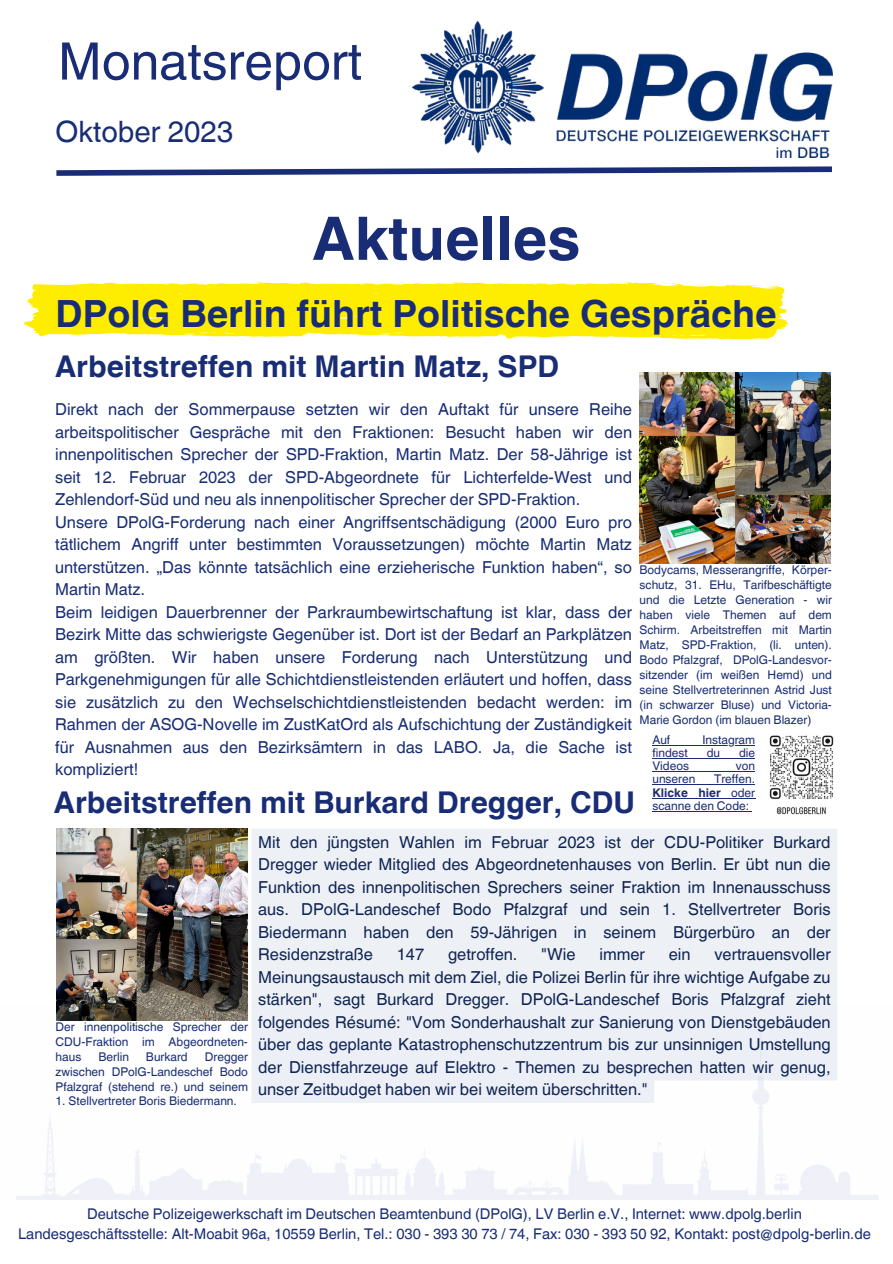
<style>
.page{position:relative;width:893px;height:1264px;background:#fff}
.page>*{position:absolute;margin:0;border:0;box-sizing:border-box;transform-origin:0 0}
.t1{font:700 60px "Helvetica World";color:#182d75}
.t2{font:51.6px "Helvetica World";color:#182d75}
.t3{font:700 37.5px "Helvetica World";color:#182d75}
.t4{font:700 30px "Helvetica World";color:#182d75}
.t5{font:29.55px "Helvetica World";color:#182d75}
.t6{font:16.5px/22.5px "Helvetica World";color:#182d75;text-align:justify}
.t7{font:16.5px/22.5px "Helvetica World";color:#102555;text-align:justify}
.t8{font:14.7px "Helvetica World";color:#182d75}
.t9{font:12px/15px "Helvetica World";color:#182d75;text-align:justify}
.s1{font-weight:700}
</style>
<div class="page">
<img style="left:412px;top:21px;width:420px;height:136px">
<svg style="left:56px;top:166px;width:776px;height:10px"></svg>
<img style="left:16px;top:1005px;width:863px;height:193px">
<svg style="left:24px;top:282px;width:763px;height:57px;background:#ffee1b"></svg>
<img style="left:639px;top:372px;width:191px;height:191px">
<img style="left:755px;top:735px;width:79px;height:80px">
<img style="left:56px;top:829px;width:191px;height:191px">
<div style="left:251px;top:829px;width:586px;height:273px;background:#edf0f5"></div>
<hr style="left:652px;top:744px;width:103px;height:1px;background:#182d75">
<hr style="left:652px;top:757px;width:103px;height:1px;background:#182d75">
<hr style="left:652px;top:770px;width:103px;height:1px;background:#182d75">
<hr style="left:652px;top:783px;width:103px;height:1px;background:#182d75">
<hr style="left:652px;top:797px;width:68px;height:1px;background:#182d75">
<hr style="left:720px;top:797px;width:35px;height:1px;background:#182d75">
<hr style="left:652px;top:810px;width:97px;height:1px;background:#182d75">
<p class="t2" style="left:58px;top:31px;width:305px">Monatsreport</p>
<p class="t5" style="left:56px;top:114px;width:179px">Oktober 2023</p>
<p class="t1" style="left:312px;top:189px;width:269px">Aktuelles</p>
<p class="t3" style="left:56px;top:283px;width:722px">DPolG Berlin führt Politische Gespräche</p>
<p class="t4" style="left:55px;top:342px;width:505px">Arbeitstreffen mit Martin Matz, SPD</p>
<p class="t6" style="left:55px;top:398px;width:578px">Direkt nach der Sommerpause setzten wir den Auftakt für unsere Reihe arbeitspolitischer Gespräche mit den Fraktionen: Besucht haben wir den innenpolitischen Sprecher der SPD-Fraktion, Martin Matz. Der 58-Jährige ist seit 12. Februar 2023 der SPD-Abgeordnete für Lichterfelde-West und Zehlendorf-Süd und neu als innenpolitischer Sprecher der SPD-Fraktion.</p>
<p class="t6" style="left:55px;top:511px;width:578px">Unsere DPolG-Forderung nach einer Angriffsentschädigung (2000 Euro pro tätlichem Angriff unter bestimmten Voraussetzungen) möchte Martin Matz unterstützen. „Das könnte tatsächlich eine erzieherische Funktion haben“, so Martin Matz.</p>
<p class="t6" style="left:55px;top:600px;width:578px">Beim leidigen Dauerbrenner der Parkraumbewirtschaftung ist klar, dass der Bezirk Mitte das schwierigste Gegenüber ist. Dort ist der Bedarf an Parkplätzen am größten. Wir haben unsere Forderung nach Unterstützung und Parkgenehmigungen für alle Schichtdienstleistenden erläutert und hoffen, dass sie zusätzlich zu den Wechselschichtdienstleistenden bedacht werden: im Rahmen der ASOG-Novelle im ZustKatOrd als Aufschichtung der Zuständigkeit für Ausnahmen aus den Bezirksämtern in das LABO. Ja, die Sache ist kompliziert!</p>
<p class="t9" style="left:639px;top:562px;width:194px">Bodycams, Messerangriffe, Körper&shy;schutz, 31. EHu, Tarifbeschäftigte und die Letzte Generation - wir haben viele Themen auf dem Schirm. Arbeitstreffen mit Martin Matz, SPD-Fraktion, (li. unten).<br>Bodo Pfalzgraf, DPolG-Landesvor&shy;sitzender (im weißen Hemd) und seine Stellvertreterinnen Astrid Just (in schwarzer Bluse) und Victoria-Marie Gordon (im blauen Blazer)</p>
<p class="t9" style="left:652px;top:732px;width:19px">Auf</p>
<p class="t9" style="left:702px;top:732px;width:54px">Instagram</p>
<p class="t9" style="left:652px;top:745px;width:37px">findest</p>
<p class="t9" style="left:706px;top:745px;width:15px">du</p>
<p class="t9" style="left:739px;top:745px;width:18px">die</p>
<p class="t9" style="left:652px;top:758px;width:38px">Videos</p>
<p class="t9" style="left:736px;top:758px;width:21px">von</p>
<p class="t9" style="left:652px;top:771px;width:44px">unseren</p>
<p class="t9" style="left:652px;top:771px;width:104px;line-height:14px;text-align:right">Treffen.<br><span class="s1">Klicke hier</span> oder</p>
<p class="t4" style="left:54px;top:777px;width:582px">Arbeitstreffen mit Burkard Dregger, CDU</p>
<p class="t9" style="left:652px;top:798px;width:98px">scanne den Code:</p>
<p class="t9" style="left:56px;top:1018px;width:194px">Der innenpolitische Sprecher der CDU-Fraktion im Abgeordneten&shy;haus</p>
<p class="t9" style="left:56px;top:1048px;width:194px;text-indent:149px">Dregger zwischen DPolG-Landeschef Bodo Pfalzgraf (stehend re.) und seinem</p>
<p class="t9" style="left:56px;top:1093px;width:183px">1. Stellvertreter Boris Biedermann.</p>
<p class="t9" style="left:98px;top:1048px;width:32px">Berlin</p>
<p class="t9" style="left:146px;top:1048px;width:43px">Burkard</p>
<p class="t7" style="left:258px;top:830px;width:574px">Mit den jüngsten Wahlen im Februar 2023 ist der CDU-Politiker Burkard Dregger wieder Mitglied des Abgeordnetenhauses von Berlin. Er übt nun die Funktion des innenpolitischen Sprechers seiner Fraktion im Innenausschuss aus. DPolG-Landeschef Bodo Pfalzgraf und sein 1. Stellvertreter Boris Biedermann haben den 59-Jährigen in seinem Bürgerbüro an der Residenzstraße</p>
<p class="t7" style="left:397px;top:943px;width:29px">147</p>
<p class="t7" style="left:448px;top:943px;width:71px">getroffen.</p>
<p class="t7" style="left:541px;top:943px;width:36px">"Wie</p>
<p class="t7" style="left:599px;top:943px;width:47px">immer</p>
<p class="t7" style="left:668px;top:943px;width:23px">ein</p>
<p class="t7" style="left:258px;top:943px;width:574px;text-indent:456px">vertrauensvoller Meinungsaustausch mit dem Ziel, die Polizei Berlin für ihre wichtige Aufgabe zu stärken", sagt Burkard Dregger. DPolG-Landeschef Boris Pfalzgraf zieht folgendes Résumé: "Vom Sonderhaushalt zur Sanierung von Dienstgebäuden über das geplante Katastrophenschutzzentrum bis zur unsinnigen Umstellung der Dienstfahrzeuge auf Elektro - Themen zu besprechen hatten wir genug, unser Zeitbudget haben wir bei weitem überschritten."</p>
<p class="t8" style="left:87px;top:1204px;width:716px">Deutsche Polizeigewerkschaft im Deutschen Beamtenbund (DPolG), LV Berlin e.V., Internet: www.dpolg.berlin</p>
<p class="t8" style="left:18px;top:1225px;width:854px">Landesgeschäftsstelle: Alt-Moabit 96a, 10559 Berlin, Tel.: 030 - 393 30 73 / 74, Fax: 030 - 393 50 92, Kontakt: post@dpolg-berlin.de</p>
</div>
